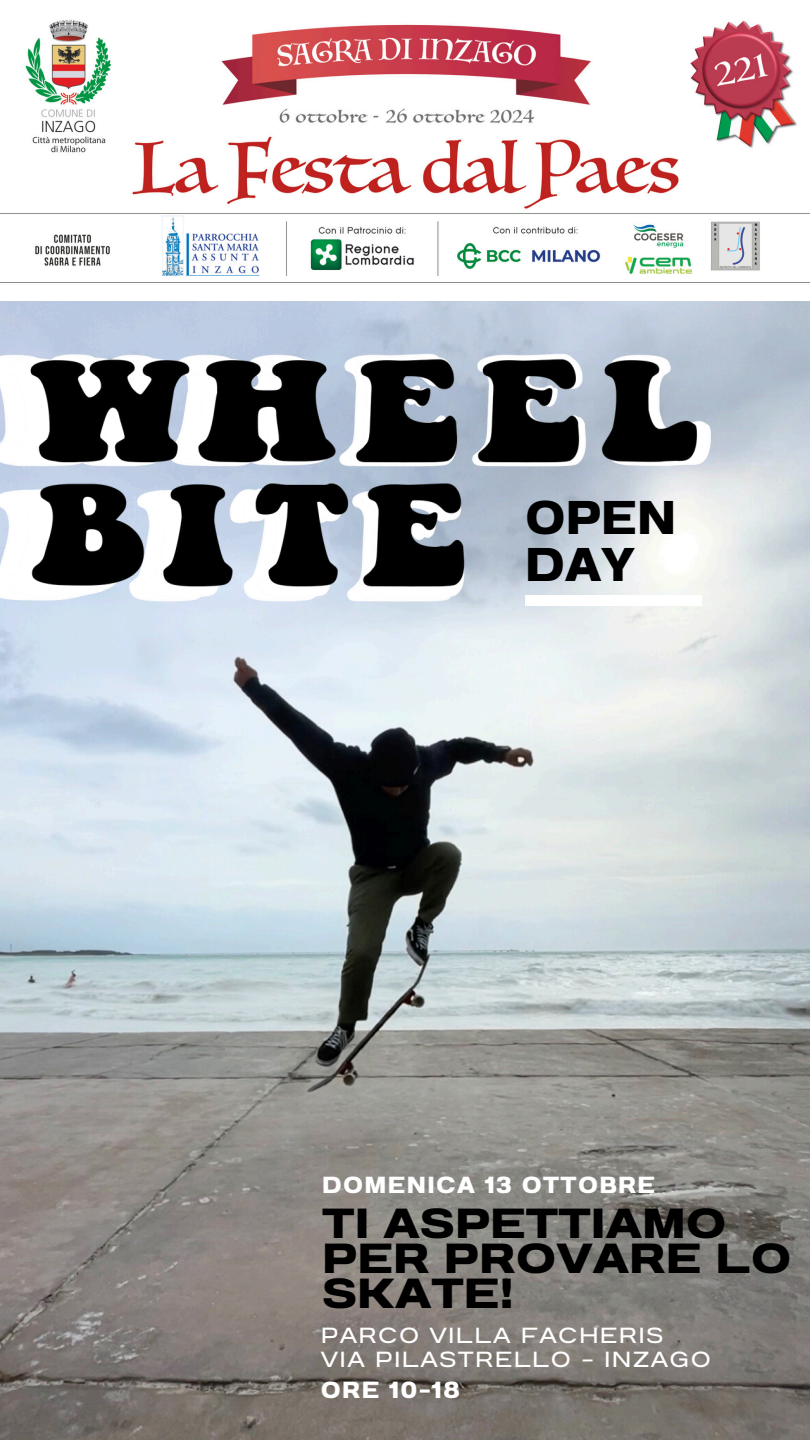
<style>
.page{position:relative;width:810px;height:1440px;background:#fff}
.page>*{position:absolute;margin:0;border:0;box-sizing:border-box;transform-origin:0 0}
.t1{font:700 semi-expanded 47.2px/46.5px "Prachason Neue";color:#000}
.t2{font:700 expanded 42px/35.2px "Prachason Neue";color:#000}
.t3{font:700 semi-expanded 23.3px "Prachason Neue";letter-spacing:.055em;color:#fff}
.t4{font:700 semi-expanded 23.2px "Prachason Neue";letter-spacing:.055em;color:#fff}
.t5{font:expanded 21.9px "Prachason Neue";letter-spacing:.055em;color:#fff}
</style>
<div class="page">
<img style="left:0;top:301px;width:810px;height:1139px">
<img style="left:0;top:301px;width:713px;height:484px">
<img style="left:0;top:20px;width:810px;height:263px">
<img style="left:19px;top:150px;width:681px;height:627px">
<p class="t1" style="left:525px;top:497px;width:153px">OPEN<br>DAY</p>
<p class="t3" style="left:322px;top:1174px;width:334px">DOMENICA 13 OTTOBRE</p>
<h2 class="t2" style="left:322px;top:1207px;width:471px">TI ASPETTIAMO<br>PER PROVARE LO<br>SKATE!</h2>
<p class="t5" style="left:321px;top:1325px;width:344px">PARCO VILLA FACHERIS</p>
<h1 class="t5" style="left:321px;top:1349px;width:391px">VIA PILASTRELLO - INZAGO</h1>
<h3 class="t4" style="left:321px;top:1379px;width:140px">ORE 10-18</h3>
</div>
